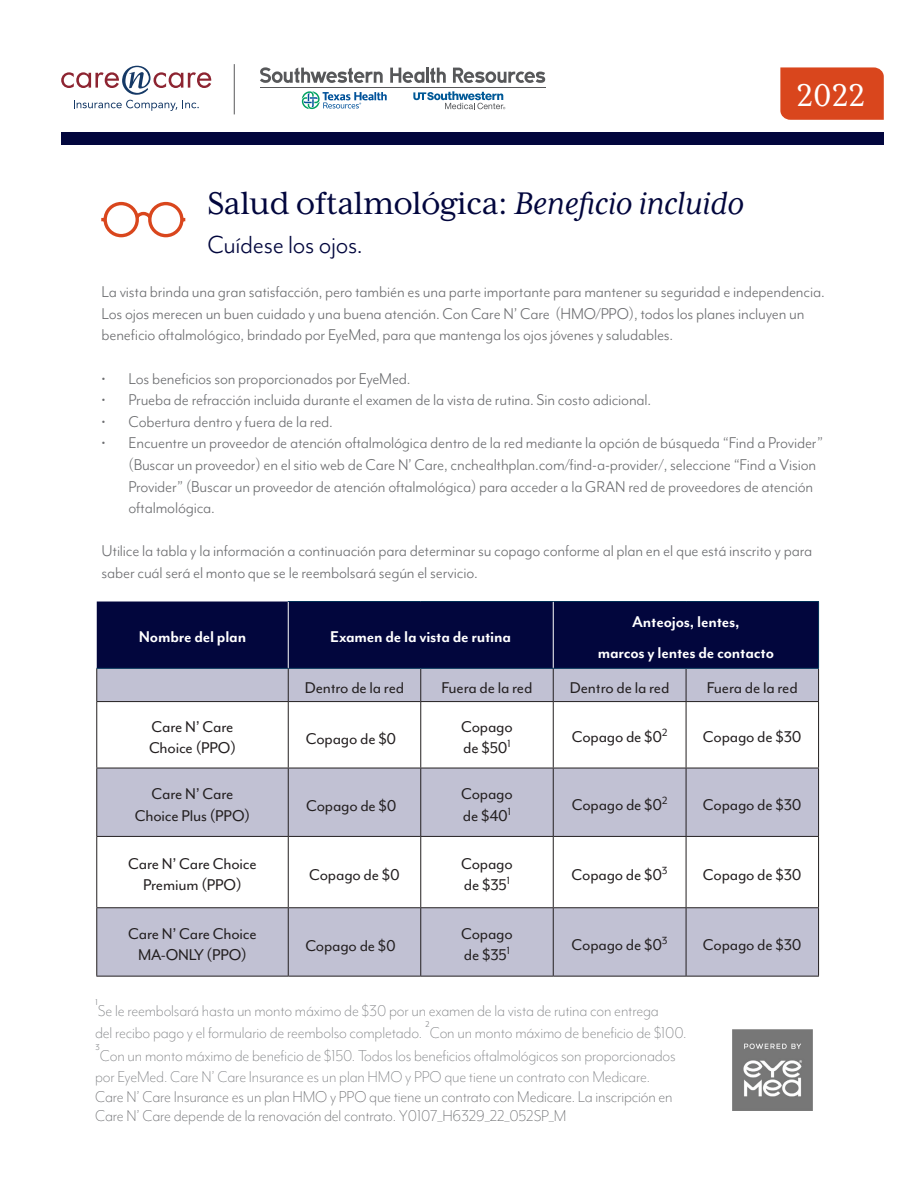
<style>
.page{position:relative;width:918px;height:1188px;background:#fff}
.page>*{position:absolute;margin:0;border:0;box-sizing:border-box;transform-origin:0 0}
.t1{font:36px "Mrs Eaves XL Serif OT";letter-spacing:-.01em;color:#02063d}
.t2{font:36px "Mrs Eaves XL Serif Nar OT";color:#fff}
.t3{font:28.5px "Mr Eaves Mod OT";letter-spacing:-.01em;color:#02063d}
.t4{font:18px/21.6px "Mr Eaves Mod OT";letter-spacing:-.01em;color:#6c6d70}
.t5{font:18px/21.6px "Mr Eaves Mod OT";letter-spacing:-.01em;color:#231f20}
.t6{font:300 18px/22.2px "Mr Eaves Mod OT";letter-spacing:-.01em;color:#808285}
.t7{font:300 18px/19.5px "Mr Eaves Mod OT";letter-spacing:-.01em;color:#6c6d70}
.Paragraph_Style_1{font:700 18px/31.5px "Mr Eaves Mod OT";letter-spacing:-.01em;color:#fff;text-align:center}
.s1{font-style:italic}
</style>
<div class="page">
<div style="left:61px;top:132px;width:823px;height:13px;background:#02063d"></div>
<svg style="left:260px;top:67px;width:123px;height:16px"></svg>
<svg style="left:390px;top:68px;width:34px;height:15px"></svg>
<hr style="left:426px;top:68px;width:3px;height:15px;background:#57585a">
<svg style="left:430px;top:68px;width:16px;height:15px"></svg>
<svg style="left:453px;top:68px;width:92px;height:15px"></svg>
<hr style="left:260px;top:87px;width:285px;height:1px;background:#57585a">
<svg style="left:301px;top:91px;width:86px;height:19px"></svg>
<svg style="left:413px;top:91px;width:92px;height:18px"></svg>
<svg style="left:61px;top:66px;width:151px;height:45px"></svg>
<hr style="left:234px;top:64px;width:1px;height:50px;background:#57585a">
<div style="left:780px;top:67px;width:104px;height:53px;background:#d9461d"></div>
<div style="left:97px;top:602px;width:721px;height:66px;background:#02063d"></div>
<svg style="left:97px;top:669px;width:721px;height:307px;fill:#c1c1d3"></svg>
<hr style="left:420px;top:669px;width:1px;height:32px;background:#231f20">
<hr style="left:553px;top:669px;width:1px;height:32px;background:#231f20">
<hr style="left:686px;top:669px;width:1px;height:32px;background:#231f20">
<hr style="left:818px;top:669px;width:1px;height:32px;background:#231f20">
<hr style="left:96px;top:702px;width:1px;height:66px;background:#231f20">
<hr style="left:288px;top:701px;width:133px;height:1px;background:#231f20">
<hr style="left:288px;top:702px;width:1px;height:66px;background:#231f20">
<hr style="left:421px;top:701px;width:132px;height:1px;background:#231f20">
<hr style="left:420px;top:702px;width:1px;height:66px;background:#231f20">
<hr style="left:553px;top:701px;width:133px;height:1px;background:#231f20">
<hr style="left:553px;top:702px;width:1px;height:66px;background:#231f20">
<hr style="left:686px;top:701px;width:133px;height:1px;background:#231f20">
<hr style="left:686px;top:702px;width:1px;height:66px;background:#231f20">
<hr style="left:818px;top:702px;width:1px;height:66px;background:#231f20">
<hr style="left:96px;top:768px;width:192px;height:1px;background:#231f20">
<hr style="left:96px;top:768px;width:1px;height:68px;background:#231f20">
<hr style="left:288px;top:768px;width:133px;height:1px;background:#231f20">
<hr style="left:288px;top:768px;width:1px;height:68px;background:#231f20">
<hr style="left:421px;top:768px;width:132px;height:1px;background:#231f20">
<hr style="left:420px;top:768px;width:1px;height:68px;background:#231f20">
<hr style="left:553px;top:768px;width:133px;height:1px;background:#231f20">
<hr style="left:553px;top:768px;width:1px;height:68px;background:#231f20">
<hr style="left:686px;top:768px;width:133px;height:1px;background:#231f20">
<hr style="left:686px;top:768px;width:1px;height:68px;background:#231f20">
<hr style="left:818px;top:768px;width:1px;height:68px;background:#231f20">
<hr style="left:96px;top:836px;width:192px;height:1px;background:#231f20">
<hr style="left:96px;top:837px;width:1px;height:70px;background:#231f20">
<hr style="left:288px;top:836px;width:133px;height:1px;background:#231f20">
<hr style="left:288px;top:837px;width:1px;height:70px;background:#231f20">
<hr style="left:421px;top:836px;width:132px;height:1px;background:#231f20">
<hr style="left:420px;top:837px;width:1px;height:70px;background:#231f20">
<hr style="left:553px;top:836px;width:133px;height:1px;background:#231f20">
<hr style="left:553px;top:837px;width:1px;height:70px;background:#231f20">
<hr style="left:686px;top:836px;width:133px;height:1px;background:#231f20">
<hr style="left:686px;top:837px;width:1px;height:70px;background:#231f20">
<hr style="left:818px;top:837px;width:1px;height:70px;background:#231f20">
<hr style="left:96px;top:907px;width:192px;height:1px;background:#231f20">
<hr style="left:96px;top:908px;width:1px;height:68px;background:#231f20">
<hr style="left:288px;top:907px;width:133px;height:1px;background:#231f20">
<hr style="left:288px;top:908px;width:1px;height:68px;background:#231f20">
<hr style="left:421px;top:907px;width:132px;height:1px;background:#231f20">
<hr style="left:420px;top:908px;width:1px;height:68px;background:#231f20">
<hr style="left:553px;top:907px;width:133px;height:1px;background:#231f20">
<hr style="left:553px;top:908px;width:1px;height:68px;background:#231f20">
<hr style="left:686px;top:907px;width:133px;height:1px;background:#231f20">
<hr style="left:686px;top:908px;width:1px;height:68px;background:#231f20">
<hr style="left:818px;top:908px;width:1px;height:68px;background:#231f20">
<hr style="left:96px;top:976px;width:192px;height:1px;background:#231f20">
<hr style="left:288px;top:976px;width:133px;height:1px;background:#231f20">
<hr style="left:421px;top:976px;width:132px;height:1px;background:#231f20">
<hr style="left:553px;top:976px;width:133px;height:1px;background:#231f20">
<hr style="left:686px;top:976px;width:133px;height:1px;background:#231f20">
<hr style="left:553px;top:602px;width:1px;height:66px;background:#fff">
<hr style="left:818px;top:602px;width:1px;height:66px;background:#003056">
<hr style="left:288px;top:601px;width:133px;height:1px;background:#003056">
<hr style="left:421px;top:601px;width:132px;height:1px;background:#003056">
<hr style="left:553px;top:601px;width:133px;height:1px;background:#003056">
<hr style="left:686px;top:601px;width:133px;height:1px;background:#003056">
<hr style="left:288px;top:668px;width:133px;height:1px;background:#003056">
<hr style="left:421px;top:668px;width:132px;height:1px;background:#003056">
<hr style="left:553px;top:668px;width:133px;height:1px;background:#003056">
<hr style="left:686px;top:668px;width:133px;height:1px;background:#003056">
<hr style="left:288px;top:602px;width:1px;height:66px;background:#fff">
<hr style="left:96px;top:669px;width:1px;height:32px;background:#231f20">
<hr style="left:96px;top:668px;width:192px;height:1px;background:#003056">
<hr style="left:288px;top:669px;width:1px;height:32px;background:#231f20">
<hr style="left:96px;top:701px;width:192px;height:1px;background:#231f20">
<svg style="left:101px;top:201px;width:85px;height:37px"></svg>
<img style="left:732px;top:1030px;width:81px;height:80px">
<p class="t1" style="left:207px;top:184px;width:538px">Salud oftalmológica: <span class="s1">Beneficio incluido</span></p>
<h1 class="t2" style="left:796px;top:76px;width:71px">2022</h1>
<p class="t3" style="left:207px;top:229px;width:157px">Cuídese los ojos.</p>
<p class="t4" style="left:102px;top:281px;width:725px">La vista brinda una gran satisfacción, pero también es una parte importante para mantener su seguridad e independencia.<br>Los ojos merecen un buen cuidado y una buena atención. Con Care N’ Care (HMO/PPO), todos los planes incluyen un beneficio oftalmológico, brindado por EyeMed, para que mantenga los ojos jóvenes y saludables.</p>
<p class="t4" style="left:102px;top:367px;width:311px">• Los beneficios son proporcionados por EyeMed.</p>
<p class="t4" style="left:102px;top:389px;width:551px">• Prueba de refracción incluida durante el examen de la vista de rutina. Sin costo adicional.</p>
<p class="t4" style="left:102px;top:411px;width:233px">• Cobertura dentro y fuera de la red.</p>
<p class="t4" style="left:129px;top:432px;width:696px;text-indent:-27px">• Encuentre un proveedor de atención oftalmológica dentro de la red mediante la opción de búsqueda “Find a Provider” (Buscar un proveedor) en el sitio web de Care N’ Care, cnchealthplan.com/find-a-provider/, seleccione “Find a Vision Provider” (Buscar un proveedor de atención oftalmológica) para acceder a la GRAN red de proveedores de atención oftalmológica.</p>
<p class="t4" style="left:102px;top:540px;width:712px">Utilice la tabla y la información a continuación para determinar su copago conforme al plan en el que está inscrito y para saber cuál será el monto que se le reembolsará según el servicio.</p>
<p class="Paragraph_Style_1" style="left:139px;top:621px;width:109px">Nombre del plan</p>
<p class="Paragraph_Style_1" style="left:330px;top:621px;width:182px">Examen de la vista de rutina</p>
<p class="Paragraph_Style_1" style="left:598px;top:605px;width:178px">Anteojos, lentes,<br>marcos y lentes de contacto</p>
<p class="t5" style="left:305px;top:676px;width:101px">Dentro de la red</p>
<p class="t5" style="left:442px;top:676px;width:92px">Fuera de la red</p>
<p class="t5" style="left:570px;top:676px;width:101px">Dentro de la red</p>
<p class="t5" style="left:707px;top:676px;width:92px">Fuera de la red</p>
<p class="t5" style="left:149px;top:715px;width:89px">Care N’ Care<br>Choice (PPO)</p>
<p class="t5" style="left:306px;top:728px;width:92px">Copago de $0</p>
<p class="t5" style="left:461px;top:715px;width:53px">Copago de $50<sup>1</sup></p>
<p class="t5" style="left:572px;top:726px;width:97px">Copago de $0<sup>2</sup></p>
<p class="t5" style="left:703px;top:726px;width:100px">Copago de $30</p>
<p class="t5" style="left:135px;top:783px;width:117px;text-align:center">Care N’ Care<br>Choice Plus (PPO)</p>
<p class="t5" style="left:306px;top:795px;width:92px">Copago de $0</p>
<p class="t5" style="left:461px;top:783px;width:53px">Copago de $40<sup>1</sup></p>
<p class="t5" style="left:572px;top:793px;width:97px">Copago de $0<sup>2</sup></p>
<p class="t5" style="left:703px;top:793px;width:100px">Copago de $30</p>
<p class="t5" style="left:128px;top:853px;width:130px;text-align:center">Care N’ Care Choice<br>Premium (PPO)</p>
<p class="t5" style="left:309px;top:863px;width:92px">Copago de $0</p>
<p class="t5" style="left:461px;top:853px;width:53px">Copago de $35<sup>1</sup></p>
<p class="t5" style="left:572px;top:863px;width:98px">Copago de $0<sup>3</sup></p>
<p class="t5" style="left:703px;top:863px;width:100px">Copago de $30</p>
<p class="t5" style="left:128px;top:922px;width:130px;text-align:center">Care N’ Care Choice<br>MA-ONLY (PPO)</p>
<p class="t5" style="left:305px;top:935px;width:92px">Copago de $0</p>
<p class="t5" style="left:461px;top:922px;width:53px">Copago de $35<sup>1</sup></p>
<p class="t5" style="left:572px;top:933px;width:98px">Copago de $0<sup>3</sup></p>
<p class="t5" style="left:703px;top:933px;width:100px">Copago de $30</p>
<p class="t6" style="left:95px;top:999px;width:593px">1Se le reembolsará hasta un monto máximo de $30 por un examen de la vista de rutina con entrega<br>del recibo pago y el formulario de reembolso completado. 2Con un monto máximo de beneficio de $100.<br>3Con un monto máximo de beneficio de $150. Todos los beneficios oftalmológicos son proporcionados por EyeMed. Care N’ Care Insurance es un plan HMO y PPO que tiene un contrato con Medicare.</p>
<p class="t7" style="left:95px;top:1087px;width:579px">Care N’ Care Insurance es un plan HMO y PPO que tiene un contrato con Medicare. La inscripción en<br>Care N’ Care depende de la renovación del contrato. Y0107_H6329_22_052SP_M</p>
</div>
